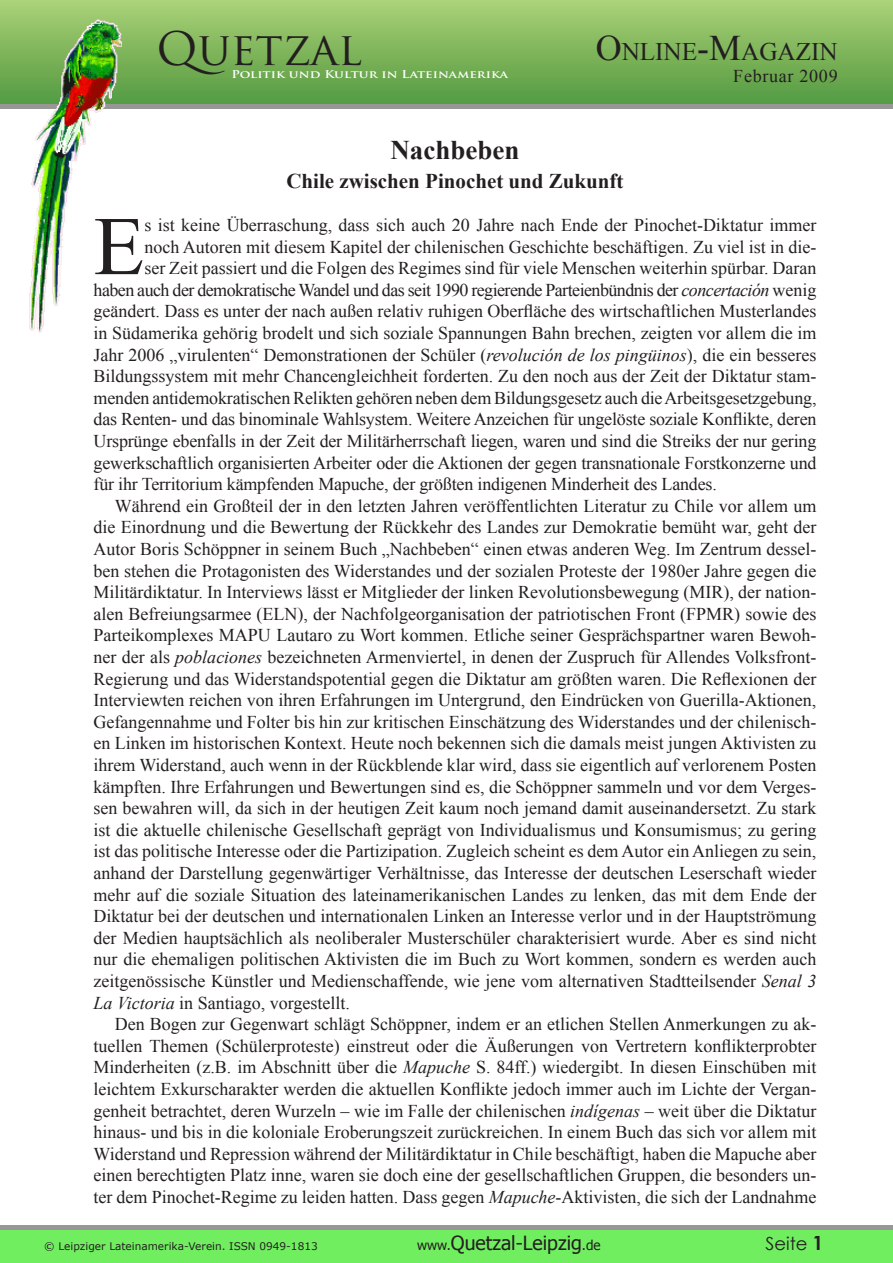
<style>
.page{position:relative;width:893px;height:1263px;background:#fff}
.page>*{position:absolute;margin:0;border:0;box-sizing:border-box;transform-origin:0 0}
.Bildunterschrift{font:83.25px "Times New Roman";color:#231f20}
.t1{font:45px "Trajan Pro";color:#231f20}
.Titel{font:700 27px "Times New Roman";color:#231f20}
.t2{font:25.2px "Times New Roman";color:#231f20}
.Untertitel{font:700 21px "Times New Roman";color:#231f20}
.t3{font:19.5px "Tahoma";color:#231f20}
.Bildunterschrift-2{font:18px/21.6px "Times New Roman";color:#231f20;text-align:justify}
.Bildunterschrift-3{font:18px "Times New Roman";letter-spacing:-.03em;color:#231f20}
.Bildunterschrift-4{font:18px "Times New Roman";letter-spacing:.04em;color:#231f20}
.t4{font:18px "Century Gothic";color:#231f20}
.t5{font:10.5px "Verdana";color:#231f20}
.t6{font:700 10.5px "Trajan Pro";color:#fff;scale:1.24 1}
.s1{font-size:36px}
.s2{font-style:italic}
.s3{font-size:13.5px}
</style>
<div class="page">
<div style="left:0;top:1px;width:893px;height:103px;background:linear-gradient(to bottom,#aad177,#539a41)"></div>
<div style="left:0;top:104px;width:893px;height:5px;background:#979797"></div>
<hr style="left:0;top:1225px;width:893px;height:4px;background:#979797">
<div style="left:0;top:1230px;width:893px;height:33px;background:#71ee60"></div>
<img style="left:28px;top:15px;width:94px;height:318px">
<p class="t1" style="left:156px;top:20px;width:207px">QUETZAL</p>
<p class="t6" style="left:231px;top:68px;width:225px">Politik und Kultur in Lateinamerika</p>
<p class="t2" style="left:596px;top:35px;width:244px"><span class="s1">O</span>nline<span class="s1">-M</span>agazin</p>
<p class="Bildunterschrift-4" style="left:733px;top:64px;width:106px">Februar 2009</p>
<p class="Titel" style="left:390px;top:131px;width:131px">Nachbeben</p>
<p class="Untertitel" style="left:286px;top:167px;width:339px">Chile zwischen Pinochet und Zukunft</p>
<p class="Bildunterschrift" style="left:94px;top:190px;width:52px">E</p>
<p class="Bildunterschrift-2" style="left:144px;top:214px;width:673px">s ist keine Überraschung, dass sich auch 20 Jahre nach Ende der Pinochet-Diktatur immer</p>
<p class="Bildunterschrift-2" style="left:144px;top:235px;width:673px">noch Autoren mit diesem Kapitel der chilenischen Geschichte beschäftigen. Zu viel ist in die-</p>
<p class="Bildunterschrift-2" style="left:144px;top:257px;width:673px">ser Zeit passiert und die Folgen des Regimes sind für viele Menschen weiterhin spürbar. Daran</p>
<p class="Bildunterschrift-3" style="left:94px;top:278px;width:724px">haben auch der demokratische Wandel und das seit 1990 regierende Parteienbündnis der <span class="s2">concertación</span> wenig</p>
<p class="Bildunterschrift-2" style="left:94px;top:300px;width:724px">geändert. Dass es unter der nach außen relativ ruhigen Oberfläche des wirtschaftlichen Musterlandes</p>
<p class="Bildunterschrift-2" style="left:94px;top:322px;width:724px">in Südamerika gehörig brodelt und sich soziale Spannungen Bahn brechen, zeigten vor allem die im</p>
<p class="Bildunterschrift-2" style="left:94px;top:343px;width:724px">Jahr 2006 „virulenten“ Demonstrationen der Schüler (<span class="s2">revolución de los pingüinos</span>), die ein besseres</p>
<p class="Bildunterschrift-2" style="left:94px;top:365px;width:724px">Bildungssystem mit mehr Chancengleichheit forderten. Zu den noch aus der Zeit der Diktatur stam-</p>
<p class="Bildunterschrift-2" style="left:94px;top:387px;width:724px">menden antidemokratischen Relikten gehören neben dem Bildungsgesetz auch die Arbeitsgesetzgebung,</p>
<p class="Bildunterschrift-2" style="left:94px;top:408px;width:724px">das Renten- und das binominale Wahlsystem. Weitere Anzeichen für ungelöste soziale Konflikte, deren</p>
<p class="Bildunterschrift-2" style="left:94px;top:430px;width:724px">Ursprünge ebenfalls in der Zeit der Militärherrschaft liegen, waren und sind die Streiks der nur gering</p>
<p class="Bildunterschrift-2" style="left:94px;top:451px;width:724px">gewerkschaftlich organisierten Arbeiter oder die Aktionen der gegen transnationale Forstkonzerne und</p>
<p class="Bildunterschrift-2" style="left:94px;top:473px;width:625px">für ihr Territorium kämpfenden Mapuche, der größten indigenen Minderheit des Landes.</p>
<p class="Bildunterschrift-2" style="left:94px;top:495px;width:724px;text-indent:21px">Während ein Großteil der in den letzten Jahren veröffentlichten Literatur zu Chile vor allem um die Einordnung und die Bewertung der Rückkehr des Landes zur Demokratie bemüht war, geht der Autor Boris Schöppner in seinem Buch „Nachbeben“ einen etwas anderen Weg. Im Zentrum dessel&shy;ben stehen die Protagonisten des Widerstandes und der sozialen Proteste der 1980er Jahre gegen die Militärdiktatur. In Interviews lässt er Mitglieder der linken Revolutionsbewegung (MIR), der nation&shy;alen Befreiungsarmee (ELN), der Nachfolgeorganisation der patriotischen Front (FPMR) sowie des Parteikomplexes MAPU Lautaro zu Wort kommen. Etliche seiner Gesprächspartner waren Bewoh&shy;ner der als <span class="s2">poblaciones</span> bezeichneten Armenviertel, in denen der Zuspruch für Allendes Volksfront-Regierung und das Widerstandspotential gegen die Diktatur am größten waren. Die Reflexionen der Interviewten reichen von ihren Erfahrungen im Untergrund, den Eindrücken von Guerilla-Aktionen, Gefangennahme und Folter bis hin zur kritischen Einschätzung des Widerstandes und der chilenisch&shy;en Linken im historischen Kontext. Heute noch bekennen sich die damals meist jungen Aktivisten zu ihrem Widerstand, auch wenn in der Rückblende klar wird, dass sie eigentlich auf verlorenem Posten kämpften. Ihre Erfahrungen und Bewertungen sind es, die Schöppner sammeln und vor dem Verges&shy;sen bewahren will, da sich in der heutigen Zeit kaum noch jemand damit auseinandersetzt. Zu stark ist die aktuelle chilenische Gesellschaft geprägt von Individualismus und Konsumismus; zu gering ist das politische Interesse oder die Partizipation. Zugleich scheint es dem Autor ein Anliegen zu sein, anhand der Darstellung gegenwärtiger Verhältnisse, das Interesse der deutschen Leserschaft wieder mehr auf die soziale Situation des lateinamerikanischen Landes zu lenken, das mit dem Ende der Diktatur bei der deutschen und internationalen Linken an Interesse verlor und in der Hauptströmung der Medien hauptsächlich als neoliberaler Musterschüler charakterisiert wurde. Aber es sind nicht nur die ehemaligen politischen Aktivisten die im Buch zu Wort kommen, sondern es werden auch zeitgenössische Künstler und Medienschaffende, wie jene vom alternativen Stadtteilsender <span class="s2">Senal 3<br>La Victoria</span> in Santiago, vorgestellt.</p>
<p class="Bildunterschrift-2" style="left:94px;top:1013px;width:724px;text-indent:21px">Den Bogen zur Gegenwart schlägt Schöppner, indem er an etlichen Stellen Anmerkungen zu ak&shy;tuellen Themen (Schülerproteste) einstreut oder die Äußerungen von Vertretern konflikterprobter Minderheiten (z.B. im Abschnitt über die <span class="s2">Mapuche</span> S. 84ff.) wiedergibt. In diesen Einschüben mit leichtem Exkurscharakter werden die aktuellen Konflikte jedoch immer auch im Lichte der Vergan&shy;genheit betrachtet, deren Wurzeln – wie im Falle der chilenischen <span class="s2">indígenas</span> – weit über die Diktatur hinaus- und bis in die koloniale Eroberungszeit zurückreichen. In einem Buch das sich vor allem mit Widerstand und Repression während der Militärdiktatur in Chile beschäftigt, haben die Mapuche aber einen berechtigten Platz inne, waren sie doch eine der gesellschaftlichen Gruppen, die besonders un&shy;ter dem Pinochet-Regime zu leiden hatten. Dass gegen <span class="s2">Mapuche</span>-Aktivisten, die sich der Landnahme</p>
<p class="t5" style="left:44px;top:1239px;width:275px">© Leipziger Lateinamerika-Verein. ISSN 0949-1813</p>
<p class="t3" style="left:417px;top:1230px;width:185px"><span class="s3">www.</span>Quetzal-Leipzig<span class="s3">.de</span></p>
<p class="t4" style="left:766px;top:1231px;width:44px">Seite</p>
</div>
